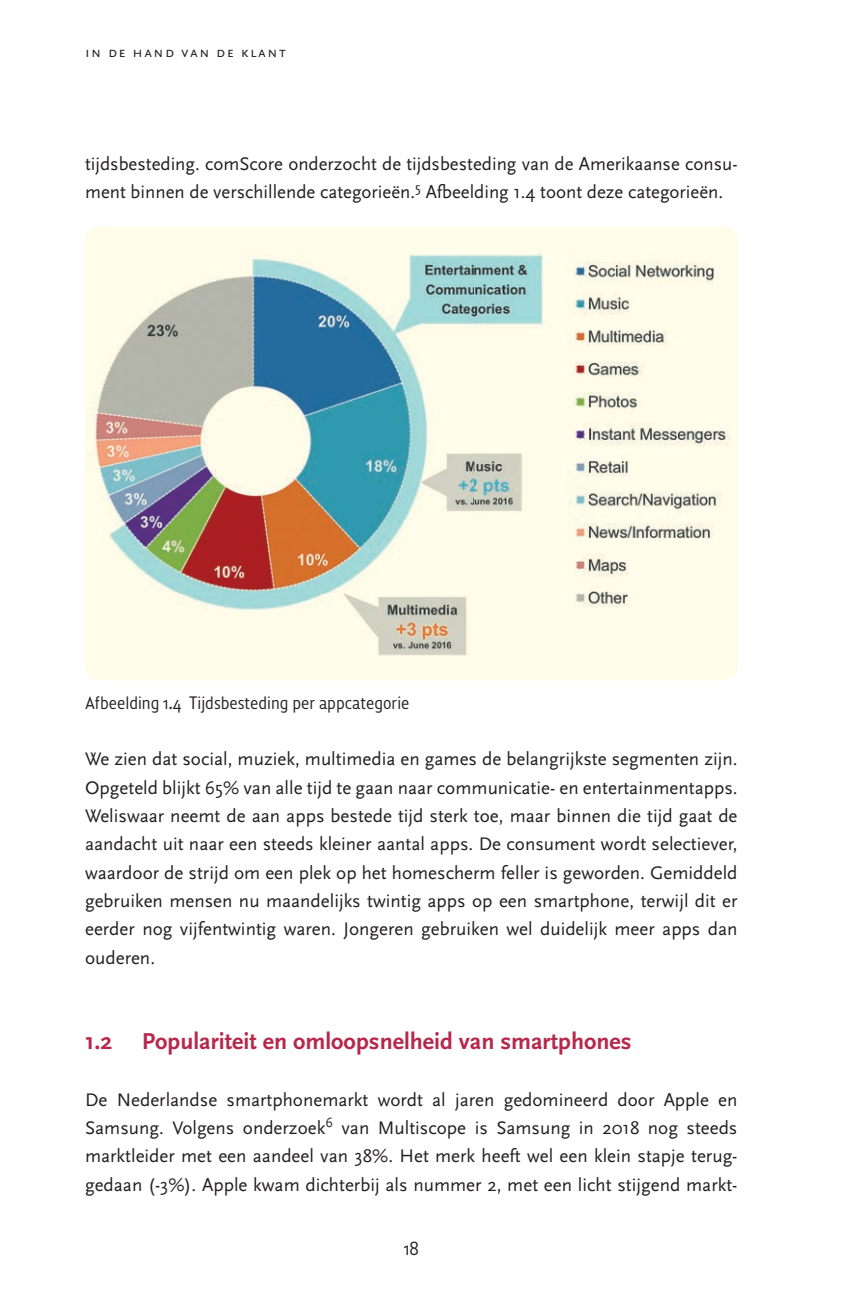
<style>
.page{position:relative;width:851px;height:1304px;background:#fff}
.page>*{position:absolute;margin:0;border:0;box-sizing:border-box;transform-origin:0 0}
.t1{font:700 24px "AD Scala Sans";color:#b6274b}
.t2{font:19px/28.4px "AD Scala Sans Romein";color:#231f20;text-align:justify}
.t3{font:19px "Squalo";color:#231f20}
.t4{font:18px "Squalo";color:#231f20}
.t5{font:15px "AD Scala Sans Caps Romein";letter-spacing:.1em;color:#231f20}
</style>
<div class="page">
<div style="left:86px;top:228px;width:650px;height:451px;background:#fffde9;border-radius:12px"></div>
<img style="left:93px;top:253px;width:636px;height:403px">
<div style="left:85px;top:227px;width:652px;height:453px;border:3px solid #fffde9;border-radius:12px"></div>
<p class="t5" style="left:85px;top:44px;width:202px">in de hand van de klant</p>
<p class="t2" style="left:85px;top:150px;width:653px">tijdsbesteding. comScore onderzocht de tijdsbesteding van de Amerikaanse consu&shy;ment binnen de verschillende categorieën.<sup>5</sup> Afbeelding 1.4 toont deze categorieën.</p>
<p class="t4" style="left:85px;top:691px;width:326px">Afbeelding 1.4 Tijdsbesteding per appcategorie</p>
<p class="t2" style="left:85px;top:745px;width:654px">We zien dat social, muziek, multimedia en games de belangrijkste segmenten zijn.<br>Opgeteld blijkt 65% van alle tijd te gaan naar communicatie- en entertainmentapps.<br>Weliswaar neemt de aan apps bestede tijd sterk toe, maar binnen die tijd gaat de aandacht uit naar een steeds kleiner aantal apps. De consument wordt selectiever, waardoor de strijd om een plek op het homescherm feller is geworden. Gemiddeld gebruiken mensen nu maandelijks twintig apps op een smartphone, terwijl dit er eerder nog vijfentwintig waren. Jongeren gebruiken wel duidelijk meer apps dan ouderen.</p>
<p class="t1" style="left:85px;top:1028px;width:548px">1.2 Populariteit en omloopsnelheid van smartphones</p>
<p class="t2" style="left:85px;top:1085px;width:654px">De Nederlandse smartphonemarkt wordt al jaren gedomineerd door Apple en Samsung. Volgens onderzoek<sup>6</sup> van Multiscope is Samsung in 2018 nog steeds marktleider met een aandeel van 38%. Het merk heeft wel een klein stapje terug&shy;gedaan (-3%). Apple kwam dichterbij als nummer 2, met een licht stijgend markt-</p>
<p class="t3" style="left:403px;top:1237px;width:17px">18</p>
</div>
